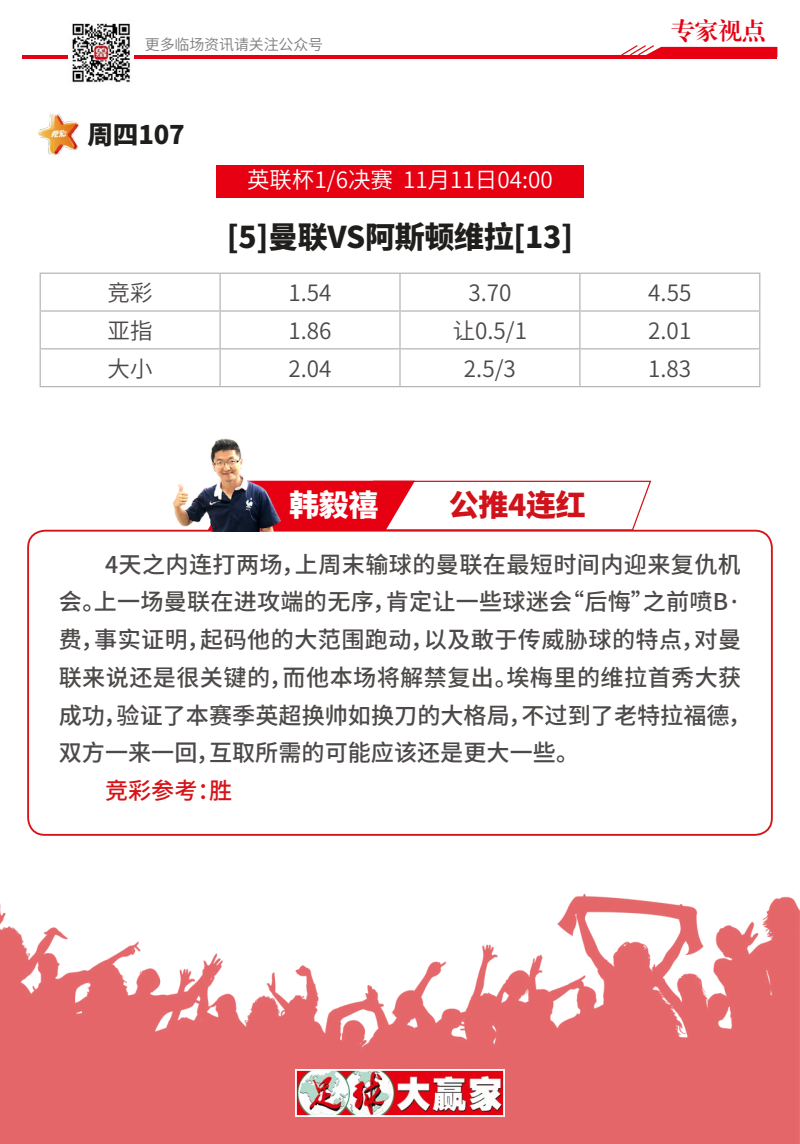
<style>
.page{position:relative;width:800px;height:1144px;background:#fff}
.page>*{position:absolute;margin:0;border:0;box-sizing:border-box;transform-origin:0 0}
.t1{font:900 30px "Noto Sans Hans";letter-spacing:-.01em;color:#1f1e1d}
.t2{font:900 30px "Noto Sans Hans";letter-spacing:-.01em;color:#d0121b}
.t3{font:900 30px "Noto Sans Hans";color:#fff}
.t4{font:900 25.62px "Noto Sans Hans";letter-spacing:-.01em;color:#1f1e1d}
.t5{font:23.75px "CT Biao Song SJ";color:#e60012}
.t6{font:500 23.12px/37.8px "Noto Sans Hans";letter-spacing:.015em;color:#4c4948}
.t7{font:500 23.12px "Noto Sans Hans";color:#d61418}
.t8{font:600 22.5px "Noto Sans Hans";color:#4c4948}
.t9{font:600 22.5px "Noto Sans Hans";color:#fff}
.t10{font:600 15px "Noto Sans Hans";letter-spacing:-.01em;color:#7d7d7d}
</style>
<div class="page">
<hr style="left:22px;top:55px;width:755px;height:4px;background:#e60012">
<svg style="left:621px;top:45px;width:156px;height:10px"></svg>
<img style="left:68px;top:23px;width:66px;height:60px">
<div style="left:216px;top:165px;width:368px;height:33px;background:#e60012"></div>
<hr style="left:40px;top:273px;width:180px;height:1px;background:#b5b6b6">
<hr style="left:40px;top:274px;width:1px;height:36px;background:#b5b6b6">
<hr style="left:220px;top:273px;width:180px;height:1px;background:#b5b6b6">
<hr style="left:219px;top:274px;width:2px;height:36px;background:#b5b6b6">
<hr style="left:400px;top:273px;width:180px;height:1px;background:#b5b6b6">
<hr style="left:399px;top:274px;width:2px;height:36px;background:#b5b6b6">
<hr style="left:580px;top:273px;width:180px;height:1px;background:#b5b6b6">
<hr style="left:579px;top:274px;width:2px;height:36px;background:#b5b6b6">
<hr style="left:759px;top:274px;width:1px;height:36px;background:#b5b6b6">
<hr style="left:40px;top:310px;width:180px;height:2px;background:#b5b6b6">
<hr style="left:40px;top:312px;width:1px;height:36px;background:#b5b6b6">
<hr style="left:220px;top:310px;width:180px;height:2px;background:#b5b6b6">
<hr style="left:219px;top:312px;width:2px;height:36px;background:#b5b6b6">
<hr style="left:400px;top:310px;width:180px;height:2px;background:#b5b6b6">
<hr style="left:399px;top:312px;width:2px;height:36px;background:#b5b6b6">
<hr style="left:580px;top:310px;width:180px;height:2px;background:#b5b6b6">
<hr style="left:579px;top:312px;width:2px;height:36px;background:#b5b6b6">
<hr style="left:759px;top:312px;width:1px;height:36px;background:#b5b6b6">
<hr style="left:40px;top:348px;width:180px;height:1px;background:#b5b6b6">
<hr style="left:40px;top:349px;width:1px;height:37px;background:#b5b6b6">
<hr style="left:220px;top:348px;width:180px;height:1px;background:#b5b6b6">
<hr style="left:219px;top:349px;width:2px;height:37px;background:#b5b6b6">
<hr style="left:400px;top:348px;width:180px;height:1px;background:#b5b6b6">
<hr style="left:399px;top:349px;width:2px;height:37px;background:#b5b6b6">
<hr style="left:580px;top:348px;width:180px;height:1px;background:#b5b6b6">
<hr style="left:579px;top:349px;width:2px;height:37px;background:#b5b6b6">
<hr style="left:759px;top:349px;width:1px;height:37px;background:#b5b6b6">
<hr style="left:40px;top:386px;width:180px;height:1px;background:#b5b6b6">
<hr style="left:220px;top:386px;width:180px;height:1px;background:#b5b6b6">
<hr style="left:400px;top:386px;width:180px;height:1px;background:#b5b6b6">
<hr style="left:580px;top:386px;width:180px;height:1px;background:#b5b6b6">
<img style="left:37px;top:113px;width:42px;height:42px">
<img style="left:0;top:831px;width:800px;height:313px">
<img style="left:298px;top:1072px;width:204px;height:42px">
<div style="left:295px;top:1069px;width:210px;height:48px;border:2px solid #fff"></div>
<div style="left:27px;top:530px;width:746px;height:306px;border:2px solid #d61418;border-radius:17px"></div>
<svg style="left:289px;top:480px;width:363px;height:51px"></svg>
<img style="left:165px;top:438px;width:124px;height:93px">
<p class="t10" style="left:145px;top:36px;width:180px">更多临场资讯请关注公众号</p>
<p class="t4" style="left:88px;top:120px;width:99px">周四107</p>
<p class="t9" style="left:247px;top:168px;width:307px">英联杯1/6决赛 11月11日04:00</p>
<p class="t1" style="left:227px;top:220px;width:348px">[5]曼联VS阿斯顿维拉[13]</p>
<p class="t5" style="left:671px;top:18px;width:96px">专家视点</p>
<p class="t8" style="left:108px;top:280px;width:46px">竞彩</p>
<p class="t8" style="left:288px;top:280px;width:45px">1.54</p>
<p class="t8" style="left:468px;top:280px;width:45px">3.70</p>
<p class="t8" style="left:648px;top:280px;width:45px">4.55</p>
<p class="t8" style="left:108px;top:318px;width:46px">亚指</p>
<p class="t8" style="left:288px;top:318px;width:45px">1.86</p>
<p class="t8" style="left:453px;top:318px;width:76px">让0.5/1</p>
<p class="t8" style="left:648px;top:318px;width:45px">2.01</p>
<p class="t8" style="left:108px;top:356px;width:46px">大小</p>
<p class="t8" style="left:288px;top:356px;width:45px">2.04</p>
<p class="t8" style="left:464px;top:356px;width:53px">2.5/3</p>
<p class="t8" style="left:648px;top:356px;width:45px">1.83</p>
<p class="t3" style="left:289px;top:488px;width:91px">韩毅禧</p>
<p class="t2" style="left:449px;top:488px;width:139px">公推4连红</p>
<p class="t6" style="left:59px;top:546px;width:694px;text-indent:46px">4天之内连打两场，上周末输球的曼联在最短时间内迎来复仇机会。上一场曼联在进攻端的无序，肯定让一些球迷会“后悔”之前喷B·费，事实证明，起码他的大范围跑动，以及敢于传威胁球的特点，对曼联来说还是很关键的，而他本场将解禁复出。埃梅里的维拉首秀大获成功，验证了本赛季英超换帅如换刀的大格局，不过到了老特拉福德，双方一来一回，互取所需的可能应该还是更大一些。</p>
<p class="t7" style="left:105px;top:778px;width:129px">竞彩参考：胜</p>
</div>
